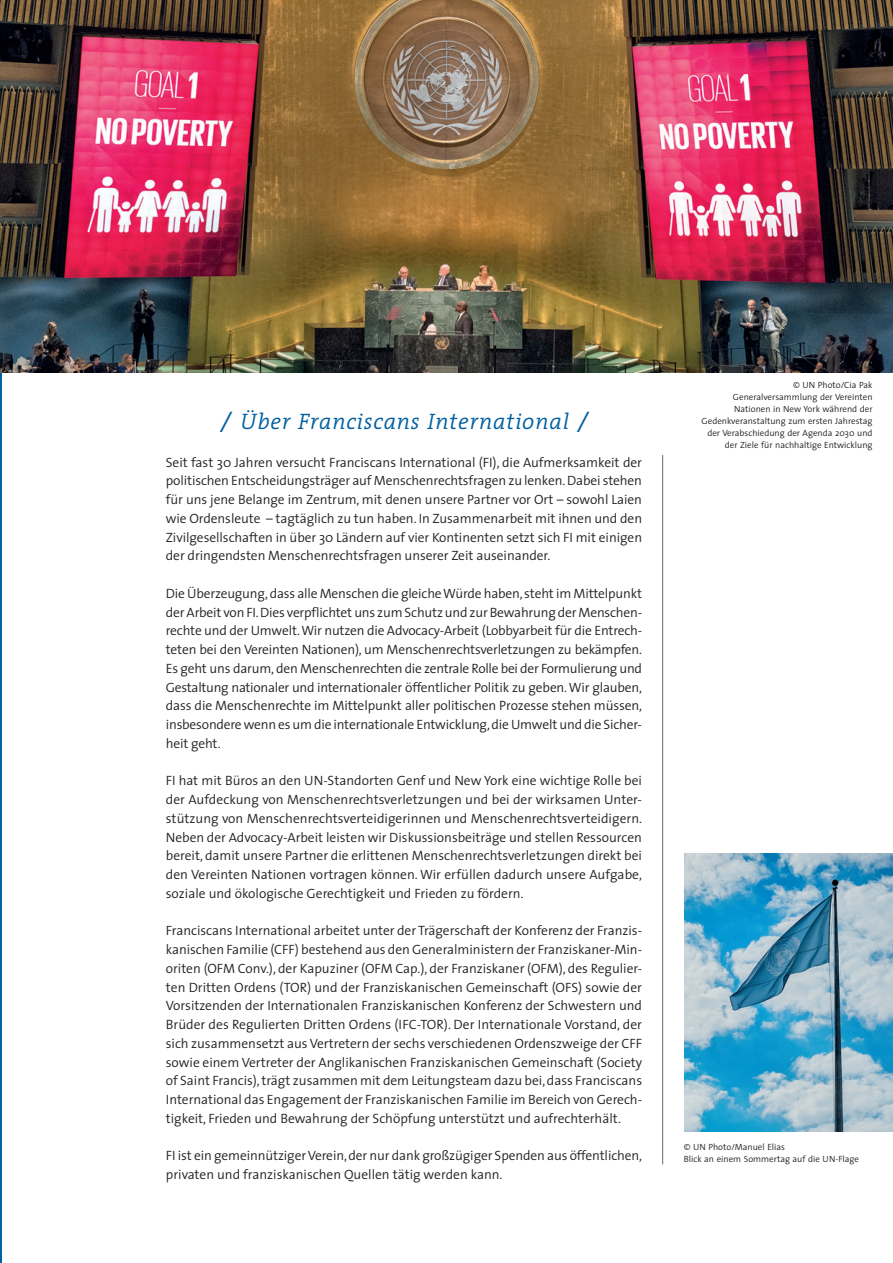
<style>
.page{position:relative;width:893px;height:1263px;background:#fff}
.page>*{position:absolute;margin:0;border:0;box-sizing:border-box;transform-origin:0 0}
.t1{font:italic 300 22.5px "The Serif";letter-spacing:.03em;color:#0160a1}
.t2{font:300 13.5px/18.8px "The Sans";letter-spacing:-.005em;color:#231f20;text-align:justify}
.t3{font:300 9px/12px "The Sans";color:#231f20;text-align:right}
.s1{font-size:30px}
</style>
<div class="page">
<hr style="left:0;top:0;width:1px;height:1263px;background:#0160a1">
<hr style="left:662px;top:455px;width:1px;height:709px;background:#717d83">
<img style="left:0;top:0;width:893px;height:373px">
<img style="left:685px;top:854px;width:208px;height:277px">
<h1 class="t1" style="left:220px;top:403px;width:370px"><span class="s1">/</span> Über Franciscans International <span class="s1">/</span></h1>
<p class="t2" style="left:166px;top:452px;width:478px">Seit fast 30 Jahren versucht Franciscans International (FI), die Aufmerksamkeit der politischen Entscheidungsträger auf Menschenrechtsfragen zu lenken.Dabei stehen für uns jene Belange im Zentrum, mit denen unsere Partner vor Ort – sowohl Laien wie Ordensleute – tagtäglich zu tun haben. In Zusammenarbeit mit ihnen und den Zivilgesellschaften in über 30 Ländern auf vier Kontinenten setzt sich FI mit einigen der dringendsten Menschenrechtsfragen unserer Zeit auseinander.</p>
<p class="t2" style="left:166px;top:583px;width:478px">Die Überzeugung,dass alle Menschen die gleicheWürde haben, steht im Mittelpunkt der Arbeit von FI.Dies verpflichtet uns zum Schutz und zur Bewahrung der Menschen&shy;rechte und der Umwelt.Wir nutzen die Advocacy-Arbeit (Lobbyarbeit für die Entrech&shy;teten bei den Vereinten Nationen), um Menschenrechtsverletzungen zu bekämpfen.<br>Es geht uns darum, den Menschenrechten die zentrale Rolle bei der Formulierung und Gestaltung nationaler und internationaler öffentlicher Politik zu geben.Wir glauben, dass die Menschenrechte im Mittelpunkt aller politischen Prozesse stehen müssen, insbesondere wenn es um die internationale Entwicklung,die Umwelt und die Sicher&shy;heit geht.</p>
<p class="t2" style="left:166px;top:771px;width:478px">FI hat mit Büros an den UN-Standorten Genf und New York eine wichtige Rolle bei der Aufdeckung von Menschenrechtsverletzungen und bei der wirksamen Unter&shy;stützung von Menschenrechtsverteidigerinnen und Menschenrechtsverteidigern.<br>Neben der Advocacy-Arbeit leisten wir Diskussionsbeiträge und stellen Ressourcen bereit, damit unsere Partner die erlittenen Menschenrechtsverletzungen direkt bei den Vereinten Nationen vortragen können.Wir erfüllen dadurch unsere Aufgabe, soziale und ökologische Gerechtigkeit und Frieden zu fördern.</p>
<p class="t2" style="left:166px;top:921px;width:478px">Franciscans International arbeitet unter der Trägerschaft der Konferenz der Franzis&shy;kanischen Familie (CFF) bestehend aus den Generalministern der Franziskaner-Min&shy;oriten (OFM Conv.), der Kapuziner (OFM Cap.), der Franziskaner (OFM), des Regulier&shy;ten Dritten Ordens (TOR) und der Franziskanischen Gemeinschaft (OFS) sowie der Vorsitzenden der Internationalen Franziskanischen Konferenz der Schwestern und Brüder des Regulierten Dritten Ordens (IFC-TOR). Der Internationale Vorstand, der sich zusammensetzt ausVertretern der sechs verschiedenen Ordenszweige der CFF sowie einem Vertreter der Anglikanischen Franziskanischen Gemeinschaft (Society of Saint Francis),trägt zusammen mit dem Leitungsteam dazu bei,dass Franciscans International das Engagement der Franziskanischen Familie im Bereich von Gerech&shy;tigkeit, Frieden und Bewahrung der Schöpfung unterstützt und aufrechterhält.</p>
<p class="t2" style="left:166px;top:1146px;width:478px">FI ist ein gemeinnützigerVerein,der nur dank großzügiger Spenden aus öffentlichen, privaten und franziskanischen Quellen tätig werden kann.</p>
<p class="t3" style="left:702px;top:379px;width:172px">© UN Photo/Cia Pak<br>Generalversammlung der Vereinten Nationen in New York während der Gedenkveranstaltung zum ersten Jahrestag der Verabschiedung der Agenda 2030 und der Ziele für nachhaltige Entwicklung</p>
<p class="t3" style="left:684px;top:1141px;width:177px;text-align:left">© UN Photo/Manuel Elias<br>Blick an einem Sommertag auf die UN-Flage</p>
</div>
